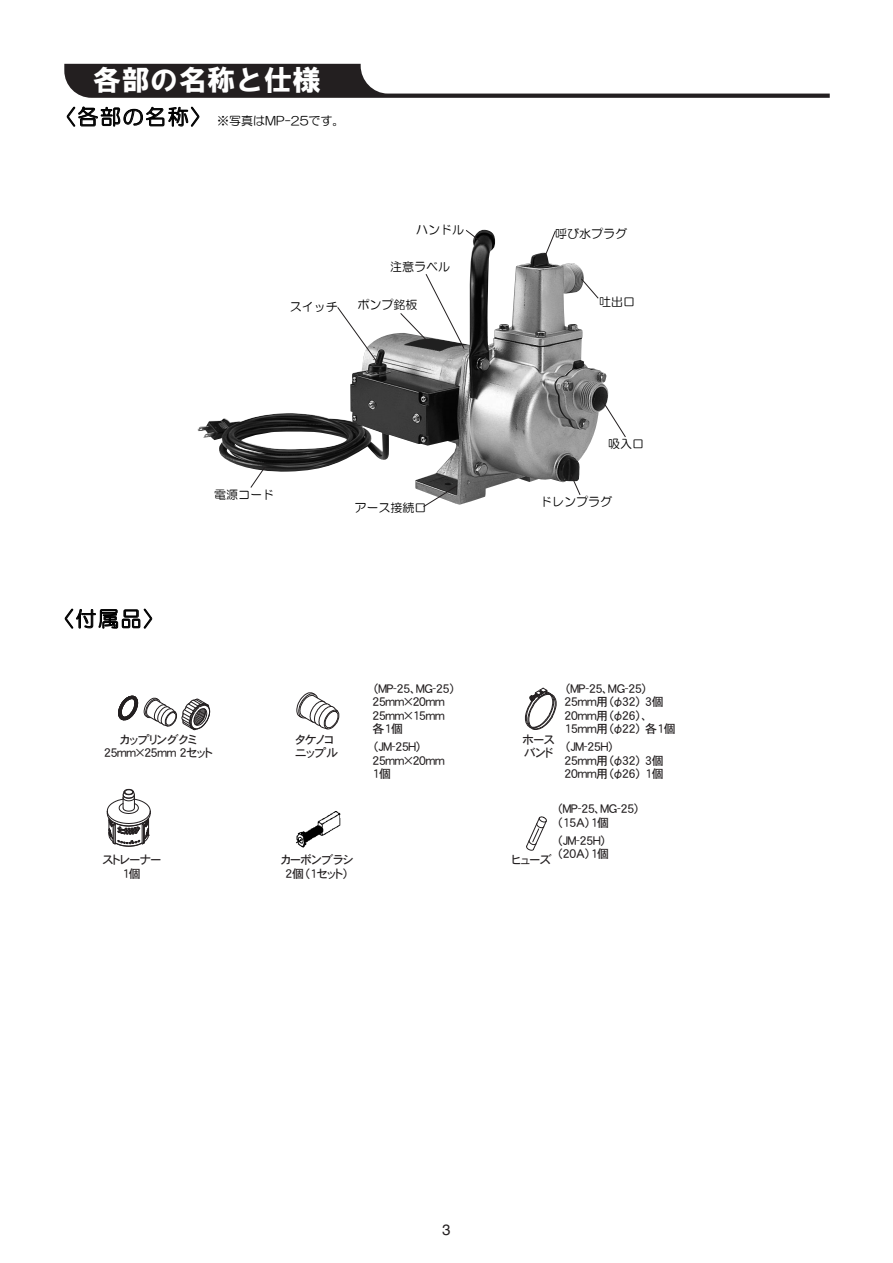
<style>
.page{position:relative;width:893px;height:1263px;background:#fff}
.page>*{position:absolute;margin:0;border:0;box-sizing:border-box;transform-origin:0 0}
.t1{font:28.5px "HGS Soei Kakugothic UB";color:#fff}
.t2{font:21px "HG Maru Gothic MPRO";letter-spacing:.075em;color:#000}
.t3{font:15px "Helvetica";color:#231f20}
.t4{font:12px/13.5px "DFHS Gothic W5 WING RKSJ H";color:#231f20}
.t5{font:12px "HG Maru Gothic MPRO";color:#000}
</style>
<div class="page">
<svg style="left:64px;top:64px;width:766px;height:34px"></svg>
<svg style="left:67px;top:107px;width:132px;height:20px"></svg>
<svg style="left:65px;top:609px;width:87px;height:19px"></svg>
<img style="left:296px;top:811px;width:45px;height:37px">
<svg style="left:525px;top:688px;width:31px;height:42px"></svg>
<svg style="left:107px;top:789px;width:44px;height:58px"></svg>
<svg style="left:296px;top:692px;width:43px;height:37px"></svg>
<svg style="left:144px;top:698px;width:66px;height:32px"></svg>
<svg style="left:118px;top:696px;width:20px;height:24px"></svg>
<svg style="left:526px;top:816px;width:21px;height:35px"></svg>
<img style="left:197px;top:230px;width:412px;height:275px">
<svg style="left:250px;top:466px;width:16px;height:22px"></svg>
<svg style="left:570px;top:474px;width:11px;height:21px"></svg>
<svg style="left:600px;top:398px;width:26px;height:39px"></svg>
<svg style="left:581px;top:278px;width:18px;height:21px"></svg>
<svg style="left:543px;top:230px;width:13px;height:30px"></svg>
<svg style="left:466px;top:230px;width:15px;height:12px"></svg>
<svg style="left:337px;top:307px;width:41px;height:57px"></svg>
<svg style="left:423px;top:485px;width:35px;height:22px"></svg>
<svg style="left:400px;top:274px;width:65px;height:75px"></svg>
<h1 class="t1" style="left:64px;top:66px;width:258px">　各部の名称と仕様</h1>
<h2 class="t2" style="left:55px;top:106px;width:158px">〈各部の名称〉</h2>
<p class="t5" style="left:217px;top:115px;width:129px">※写真はMP-25です。</p>
<p class="t5" style="left:416px;top:223px;width:49px">ハンドル</p>
<p class="t5" style="left:555px;top:227px;width:73px">呼び水プラグ</p>
<p class="t5" style="left:390px;top:261px;width:61px">注意ラベル</p>
<p class="t5" style="left:290px;top:301px;width:49px">スイッチ</p>
<p class="t5" style="left:358px;top:298px;width:61px">ポンプ銘板</p>
<p class="t5" style="left:599px;top:295px;width:37px">吐出口</p>
<p class="t5" style="left:214px;top:488px;width:61px">電源コード</p>
<p class="t5" style="left:354px;top:502px;width:73px">アース接続口</p>
<p class="t5" style="left:608px;top:438px;width:37px">吸入口</p>
<p class="t5" style="left:540px;top:495px;width:73px">ドレンプラグ</p>
<h2 class="t2" style="left:53px;top:608px;width:113px">〈付属品〉</h2>
<p class="t4" style="left:104px;top:733px;width:110px;text-align:center">カップリングクミ<br>25mm×25mm 2セット</p>
<p class="t4" style="left:102px;top:853px;width:60px;text-align:center">ストレーナー<br>1個</p>
<p class="t4" style="left:295px;top:733px;width:44px">タケノコニップル</p>
<p class="t4" style="left:372px;top:682px;width:85px">（MP-25、MG-25）<br>25mm×20mm<br>25mm×15mm各1個</p>
<p class="t4" style="left:372px;top:740px;width:73px">（JM-25H）<br>25mm×20mm<br>1個</p>
<p class="t4" style="left:522px;top:733px;width:34px">ホースバンド</p>
<p class="t4" style="left:565px;top:682px;width:113px">（MP-25、MG-25）<br>25mm用（φ32） 3個<br>20mm用（φ26）、<br>15mm用（φ22）各1個</p>
<p class="t4" style="left:565px;top:740px;width:101px">（JM-25H）<br>25mm用（φ32） 3個<br>20mm用（φ26） 1個</p>
<p class="t4" style="left:557px;top:802px;width:85px">（MP-25、MG-25）（15A）1個</p>
<p class="t4" style="left:557px;top:834px;width:54px">（JM-25H）（20A）1個</p>
<p class="t4" style="left:281px;top:853px;width:74px;text-align:center">カーボンブラシ<br>2個（1セット）</p>
<p class="t4" style="left:512px;top:853px;width:41px">ヒューズ</p>
<p class="t3" style="left:442px;top:1221px;width:10px">3</p>
</div>
